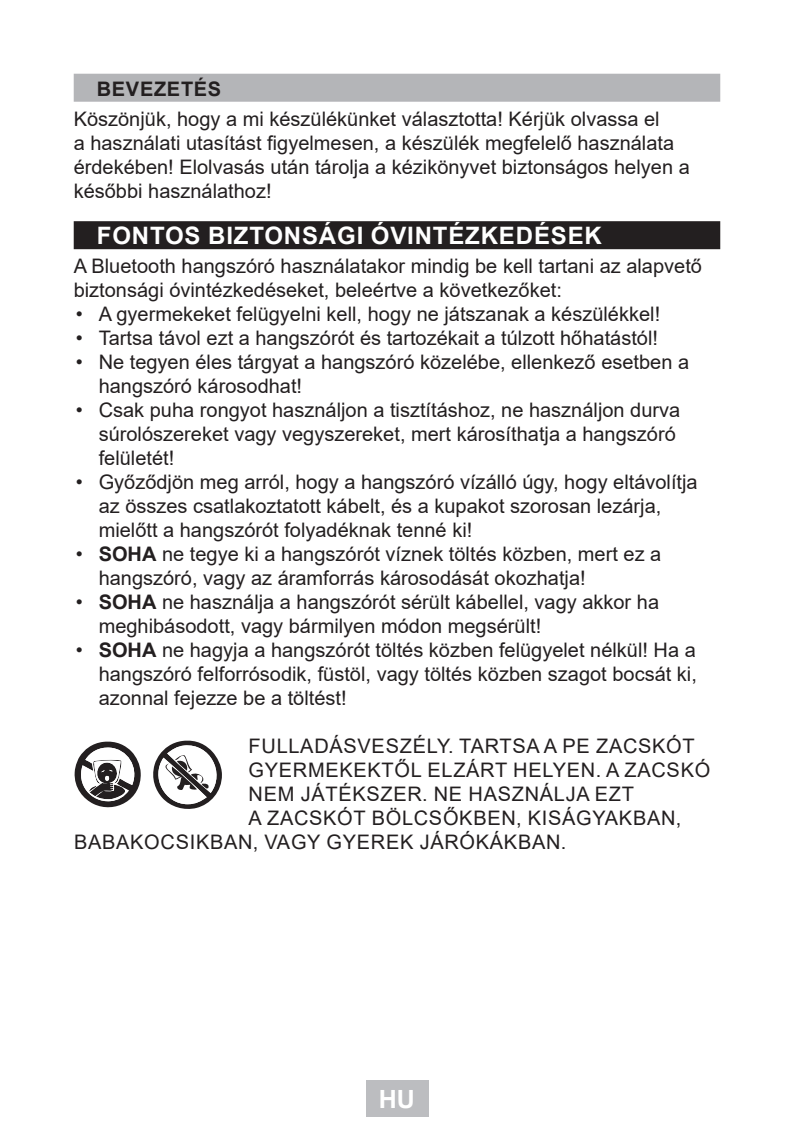
<style>
.page{position:relative;width:794px;height:1134px;background:#fff}
.page>*{position:absolute;margin:0;border:0;box-sizing:border-box;transform-origin:0 0}
.t1{font:700 25.2px "Arial";color:#fff}
.Title_BLACK{font:700 24px "Arial";letter-spacing:.035em;color:#fff}
.Text{font:20px/24px "Arial";color:#231f20}
.WARNINGS{font:20px "Arial";letter-spacing:.035em;color:#231f20}
.Title_GREY{font:700 20px "Arial";letter-spacing:.035em;color:#231f20}
.s1{font-weight:700}
</style>
<div class="page">
<div style="left:366px;top:1080px;width:62px;height:37px;background:#bcbdc0"></div>
<div style="left:74px;top:74px;width:646px;height:28px;background:#b4b5b8"></div>
<div style="left:74px;top:221px;width:646px;height:28px;background:#231f20"></div>
<svg style="left:153px;top:740px;width:69px;height:69px"></svg>
<svg style="left:74px;top:741px;width:67px;height:67px"></svg>
<p class="Title_GREY" style="left:97px;top:75px;width:126px">BEVEZETÉS</p>
<p class="Text" style="left:74px;top:107px;width:617px">Köszönjük, hogy a mi készülékünket választotta! Kérjük olvassa el<br>a használati utasítást figyelmesen, a készülék megfelelő használata érdekében! Elolvasás után tárolja a kézikönyvet biztonságos helyen a későbbi használathoz!</p>
<p class="Title_BLACK" style="left:97px;top:218px;width:506px">FONTOS BIZTONSÁGI ÓVINTÉZKEDÉSEK</p>
<p class="Text" style="left:74px;top:254px;width:630px">A Bluetooth hangszóró használatakor mindig be kell tartani az alapvető biztonsági óvintézkedéseket, beleértve a következőket:</p>
<p class="Text" style="left:76px;top:302px;width:586px">• A gyermekeket felügyelni kell, hogy ne játszanak a készülékkel!</p>
<p class="Text" style="left:76px;top:326px;width:583px">• Tartsa távol ezt a hangszórót és tartozékait a túlzott hőhatástól!</p>
<p class="Text" style="left:99px;top:350px;width:592px;text-indent:-23px">• Ne tegyen éles tárgyat a hangszóró közelébe, ellenkező esetben a hangszóró károsodhat!</p>
<p class="Text" style="left:99px;top:398px;width:583px;text-indent:-23px">• Csak puha rongyot használjon a tisztításhoz, ne használjon durva súrolószereket vagy vegyszereket, mert károsíthatja a hangszóró felületét!</p>
<p class="Text" style="left:99px;top:470px;width:600px;text-indent:-23px">• Győződjön meg arról, hogy a hangszóró vízálló úgy, hogy eltávolítja az összes csatlakoztatott kábelt, és a kupakot szorosan lezárja, mielőtt a hangszórót folyadéknak tenné ki!</p>
<p class="Text" style="left:99px;top:542px;width:564px;text-indent:-23px">• <span class="s1">SOHA</span> ne tegye ki a hangszórót víznek töltés közben, mert ez a hangszóró, vagy az áramforrás károsodását okozhatja!</p>
<p class="Text" style="left:99px;top:590px;width:562px;text-indent:-23px">• <span class="s1">SOHA</span> ne használja a hangszórót sérült kábellel, vagy akkor ha meghibásodott, vagy bármilyen módon megsérült!</p>
<p class="Text" style="left:99px;top:638px;width:600px;text-align:justify;text-indent:-23px">• <span class="s1">SOHA</span> ne hagyja a hangszórót töltés közben felügyelet nélkül! Ha a hangszóró felforrósodik, füstöl, vagy töltés közben szagot bocsát ki, azonnal fejezze be a töltést!</p>
<p class="WARNINGS" style="left:249px;top:732px;width:448px">FULLADÁSVESZÉLY. TARTSA A PE ZACSKÓT</p>
<p class="WARNINGS" style="left:249px;top:756px;width:463px">GYERMEKEKTŐL ELZÁRT HELYEN. A ZACSKÓ</p>
<p class="WARNINGS" style="left:249px;top:780px;width:387px">NEM JÁTÉKSZER. NE HASZNÁLJA EZT</p>
<p class="WARNINGS" style="left:249px;top:804px;width:434px">A ZACSKÓT BÖLCSŐKBEN, KISÁGYAKBAN,</p>
<p class="WARNINGS" style="left:74px;top:828px;width:494px">BABAKOCSIKBAN, VAGY GYEREK JÁRÓKÁKBAN.</p>
<p class="t1" style="left:379px;top:1082px;width:38px">HU</p>
</div>
